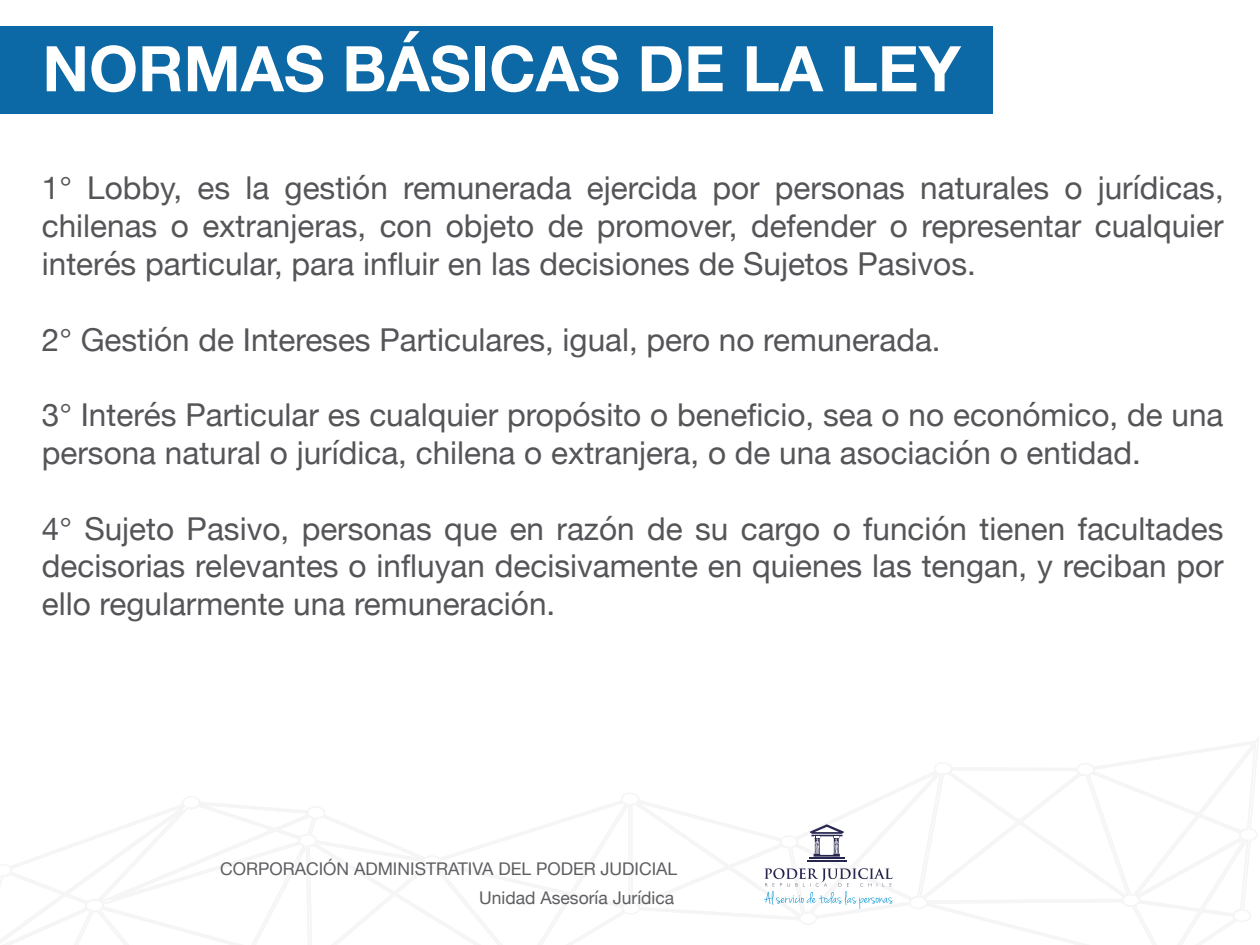
<style>
.page{position:relative;width:1260px;height:945px;background:#fff}
.page>*{position:absolute;margin:0;border:0;box-sizing:border-box;transform-origin:0 0}
.t1{font:700 63px "Helvetica Neue";color:#fff}
.t2{font:31.5px/37.8px "Helvetica Neue";color:#555458;text-align:justify}
.t3{font:17.5px/28.5px "Helvetica Neue";color:#5e5f62;text-align:right}
</style>
<div class="page">
<div style="left:0;top:26px;width:993px;height:88px;background:#0c69a5"></div>
<svg style="left:764px;top:824px;width:130px;height:85px"></svg>
<h1 class="t1" style="left:42px;top:19px;width:920px">NORMAS BÁSICAS DE LA LEY</h1>
<p class="t2" style="left:42px;top:171px;width:1183px">1° Lobby, es la gestión remunerada ejercida por personas naturales o jurídicas, chilenas o extranjeras, con objeto de promover, defender o representar cualquier interés particular, para influir en las decisiones de Sujetos Pasivos.</p>
<p class="t2" style="left:42px;top:322px;width:900px">2° Gestión de Intereses Particulares, igual, pero no remunerada.</p>
<p class="t2" style="left:42px;top:398px;width:1183px">3° Interés Particular es cualquier propósito o beneficio, sea o no económico, de una persona natural o jurídica, chilena o extranjera, o de una asociación o entidad.</p>
<p class="t2" style="left:42px;top:511px;width:1183px">4° Sujeto Pasivo, personas que en razón de su cargo o función tienen facultades decisorias relevantes o influyan decisivamente en quienes las tengan, y reciban por ello regularmente una remuneración.</p>
<p class="t3" style="left:220px;top:856px;width:459px">CORPORACIÓN ADMINISTRATIVA DEL PODER JUDICIAL<br>Unidad Asesoría Jurídica</p>
</div>
